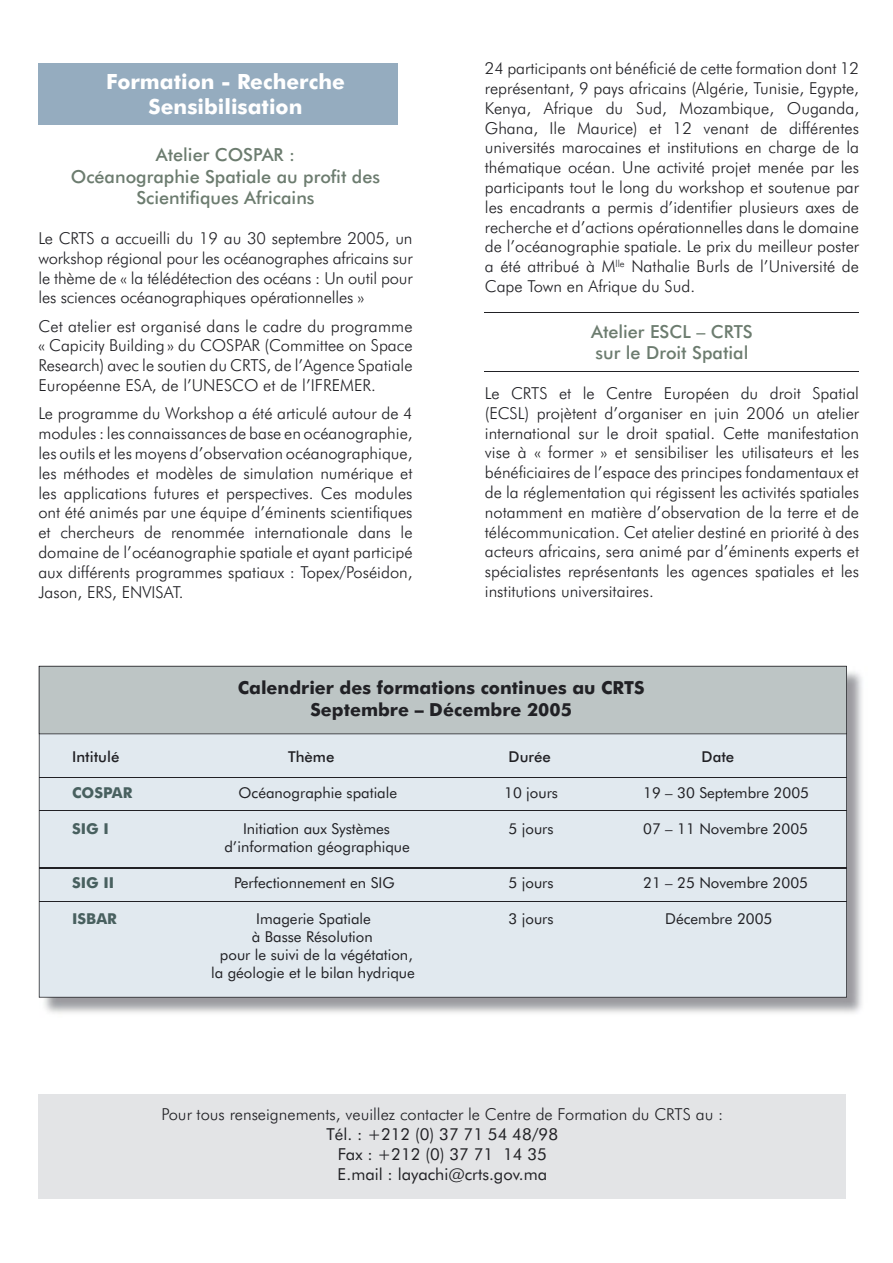
<style>
.page{position:relative;width:893px;height:1263px;background:#fff}
.page>*{position:absolute;margin:0;border:0;box-sizing:border-box;transform-origin:0 0}
.t1{font:700 21px/25.2px "Futura BT";color:#fff;text-align:center}
.t2{font:500 18px/21.6px "Futura BT";color:#6c7c6f;text-align:center}
.t3{font:700 18px/21.6px "Futura BT";color:#212125;text-align:center}
.t4{font:300 16.5px/19.8px "Futura BT";color:#212125;text-align:justify}
.t5{font:16.5px/19.8px "Futura BT";color:#212125;text-align:center}
.t6{font:15px/18px "Futura BT";color:#212125;text-align:center}
.t7{font:500 15px "Futura BT";color:#212125}
.t8{font:700 15px "Futura BT";color:#48605f}
</style>
<div class="page">
<div style="left:39px;top:1094px;width:807px;height:105px;background:#e3e4e6"></div>
<div style="left:38px;top:63px;width:360px;height:62px;background:#95acbf"></div>
<img style="left:40px;top:672px;width:822px;height:342px">
<div style="left:39px;top:734px;width:808px;height:263px;background:#e1e9ef"></div>
<div style="left:39px;top:666px;width:808px;height:68px;background:#bdc5c5"></div>
<hr style="left:39px;top:777px;width:808px;height:1px;background:#212125">
<hr style="left:39px;top:810px;width:808px;height:1px;background:#212125">
<hr style="left:39px;top:867px;width:808px;height:2px;background:#212125">
<hr style="left:39px;top:901px;width:808px;height:1px;background:#212125">
<hr style="left:485px;top:312px;width:374px;height:1px;background:#212125">
<hr style="left:485px;top:371px;width:374px;height:1px;background:#212125">
<p class="t1" style="left:106px;top:69px;width:240px">Formation - Recherche<br>Sensibilisation</p>
<p class="t2" style="left:71px;top:144px;width:311px">Atelier COSPAR :<br>Océanographie Spatiale au profit des<br>Scientifiques Africains</p>
<p class="t4" style="left:38px;top:228px;width:376px">Le CRTS a accueilli du 19 au 30 septembre 2005, un workshop régional pour les océanographes africains sur le thème de « la télédétection des océans : Un outil pour les sciences océanographiques opérationnelles »</p>
<p class="t4" style="left:38px;top:316px;width:376px">Cet atelier est organisé dans le cadre du programme « Capicity Building » du COSPAR (Committee on Space Research) avec le soutien du CRTS, de l’Agence Spatiale Européenne ESA, de l’UNESCO et de l’IFREMER.</p>
<p class="t4" style="left:38px;top:403px;width:376px">Le programme du Workshop a été articulé autour de 4 modules : les connaissances de base en océanographie, les outils et les moyens d’observation océanographique, les méthodes et modèles de simulation numérique et les applications futures et perspectives. Ces modules ont été animés par une équipe d’éminents scientifiques et chercheurs de renommée internationale dans le domaine de l’océanographie spatiale et ayant participé aux différents programmes spatiaux : Topex/Poséidon, Jason, ERS, ENVISAT.</p>
<p class="t4" style="left:485px;top:58px;width:376px">24 participants ont bénéficié de cette formation dont 12 représentant, 9 pays africains (Algérie, Tunisie, Egypte, Kenya, Afrique du Sud, Mozambique, Ouganda, Ghana, Ile Maurice) et 12 venant de différentes universités marocaines et institutions en charge de la thématique océan. Une activité projet menée par les participants tout le long du workshop et soutenue par les encadrants a permis d’identifier plusieurs axes de recherche et d’actions opérationnelles dans le domaine de l’océanographie spatiale. Le prix du meilleur poster a été attribué à M<sup>lle</sup> Nathalie Burls de l’Université de Cape Town en Afrique du Sud.</p>
<p class="t2" style="left:591px;top:320px;width:163px;text-align:left">Atelier ESCL – CRTS sur le Droit Spatial</p>
<p class="t4" style="left:485px;top:383px;width:376px">Le CRTS et le Centre Européen du droit Spatial (ECSL) projètent d’organiser en juin 2006 un atelier international sur le droit spatial. Cette manifestation vise à « former » et sensibiliser les utilisateurs et les bénéficiaires de l’espace des principes fondamentaux et de la réglementation qui régissent les activités spatiales notamment en matière d’observation de la terre et de télécommunication. Cet atelier destiné en priorité à des acteurs africains, sera animé par d’éminents experts et spécialistes représentants les agences spatiales et les institutions universitaires.</p>
<p class="t3" style="left:238px;top:677px;width:408px">Calendrier des formations continues au CRTS<br>Septembre – Décembre 2005</p>
<p class="t7" style="left:72px;top:748px;width:49px">Intitulé</p>
<p class="t7" style="left:288px;top:748px;width:48px">Thème</p>
<p class="t7" style="left:509px;top:748px;width:44px">Durée</p>
<p class="t7" style="left:702px;top:748px;width:34px">Date</p>
<p class="t8" style="left:72px;top:784px;width:62px">COSPAR</p>
<p class="t6" style="left:239px;top:784px;width:160px">Océanographie spatiale</p>
<p class="t6" style="left:504px;top:784px;width:55px">10 jours</p>
<p class="t6" style="left:643px;top:784px;width:167px">19 – 30 Septembre 2005</p>
<p class="t8" style="left:72px;top:820px;width:38px">SIG I</p>
<p class="t6" style="left:243px;top:820px;width:148px">Initiation aux Systèmes</p>
<p class="t6" style="left:509px;top:820px;width:47px">5 jours</p>
<p class="t6" style="left:643px;top:820px;width:166px">07 – 11 Novembre 2005</p>
<p class="t6" style="left:224px;top:838px;width:187px">d’information géographique</p>
<p class="t8" style="left:72px;top:874px;width:44px">SIG II</p>
<p class="t6" style="left:234px;top:874px;width:162px">Perfectionnement en SIG</p>
<p class="t6" style="left:509px;top:874px;width:47px">5 jours</p>
<p class="t6" style="left:643px;top:874px;width:166px">21 – 25 Novembre 2005</p>
<p class="t8" style="left:72px;top:910px;width:46px">ISBAR</p>
<p class="t6" style="left:256px;top:910px;width:116px">Imagerie Spatiale</p>
<p class="t6" style="left:509px;top:910px;width:47px">3 jours</p>
<p class="t6" style="left:665px;top:910px;width:109px">Décembre 2005</p>
<p class="t6" style="left:211px;top:928px;width:205px">à Basse Résolution<br>pour le suivi de la végétation, la géologie et le bilan hydrique</p>
<p class="t4" style="left:161px;top:1104px;width:563px">Pour tous renseignements, veuillez contacter le Centre de Formation du CRTS au :</p>
<p class="t5" style="left:327px;top:1124px;width:233px">Tél. : +212 (0) 37 71 54 48/98<br>Fax : +212 (0) 37 71 14 35<br>E.mail : layachi@crts.gov.ma</p>
</div>
